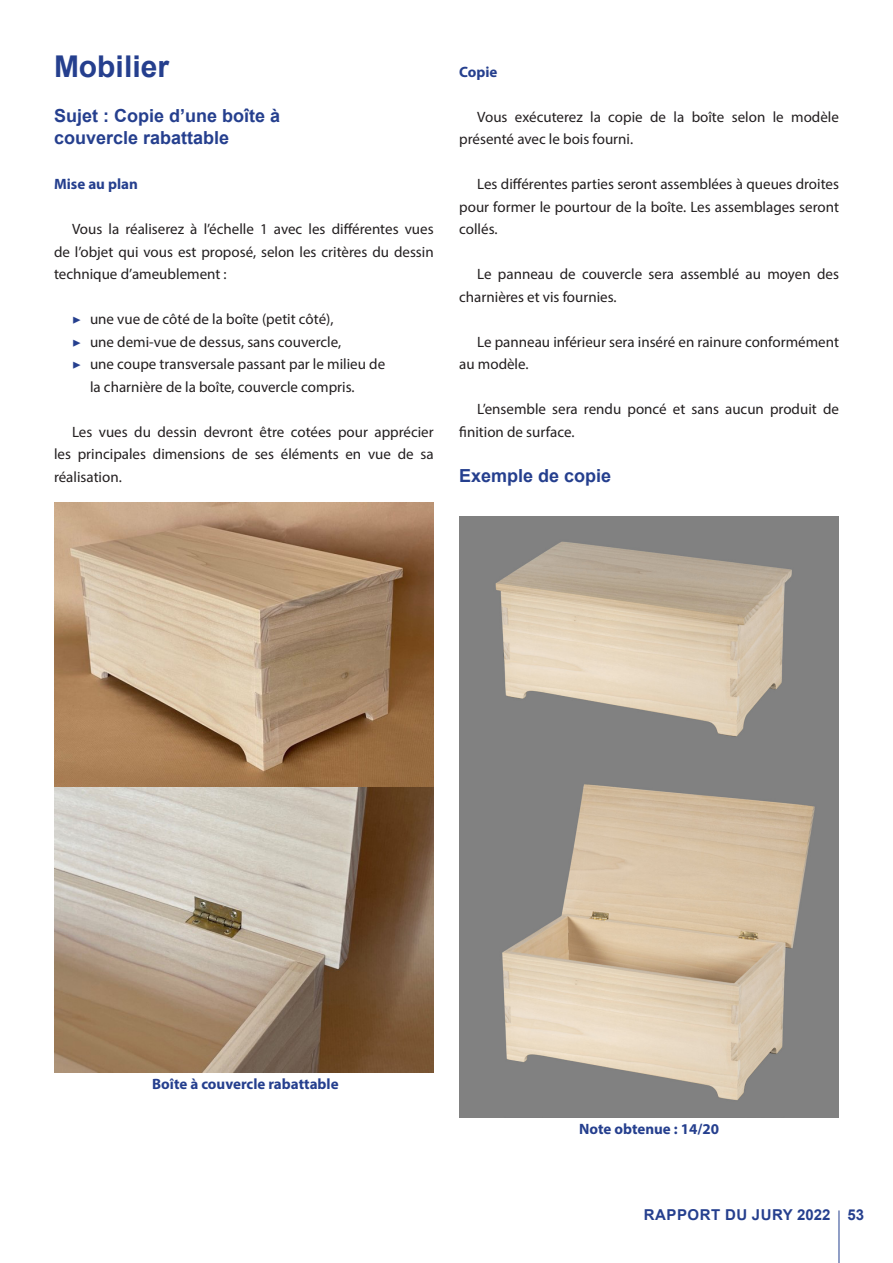
<style>
.page{position:relative;width:893px;height:1263px;background:#fff}
.page>*{position:absolute;margin:0;border:0;box-sizing:border-box;transform-origin:0 0}
.t1{font:700 30px "Arial";color:#253f8e}
.SUBPART{font:700 18px/22.5px "Arial";color:#253f8e}
.t2{font:15px/22.5px "Myriad Pro";color:#231f20}
.LEGEND{font:700 15px "Myriad Pro";color:#253f8e}
.t3{font:700 15px "Arial";color:#253f8e}
.s1{font-family:"Minion Pro";color:#253f8e}
</style>
<div class="page">
<hr style="left:839px;top:1210px;width:1px;height:53px;background:#253f8e">
<img style="left:54px;top:503px;width:380px;height:569px">
<img style="left:459px;top:516px;width:380px;height:601px">
<p class="t1" style="left:54px;top:45px;width:117px">Mobilier</p>
<p class="SUBPART" style="left:54px;top:104px;width:228px">Sujet : Copie d’une boîte à couvercle rabattable</p>
<p class="LEGEND" style="left:54px;top:174px;width:85px">Mise au plan</p>
<p class="t2" style="left:54px;top:217px;width:381px;text-align:justify;text-indent:18px">Vous la réaliserez à l’échelle 1 avec les différentes vues de l’objet qui vous est proposé, selon les critères du dessin technique d’ameublement :</p>
<p class="t2" style="left:72px;top:307px;width:263px"><span class="s1">▶</span> une vue de côté de la boîte (petit côté),</p>
<p class="t2" style="left:72px;top:330px;width:271px"><span class="s1">▶</span> une demi-vue de dessus, sans couvercle,</p>
<p class="t2" style="left:90px;top:352px;width:297px;text-indent:-18px"><span class="s1">▶</span> une coupe transversale passant par le milieu de la charnière de la boîte, couvercle compris.</p>
<p class="t2" style="left:54px;top:420px;width:381px;text-align:justify;text-indent:18px">Les vues du dessin devront être cotées pour apprécier les principales dimensions de ses éléments en vue de sa réalisation.</p>
<p class="LEGEND" style="left:459px;top:62px;width:40px">Copie</p>
<p class="t2" style="left:459px;top:105px;width:381px;text-indent:18px">Vous exécuterez la copie de la boîte selon le modèle présenté avec le bois fourni.</p>
<p class="t2" style="left:459px;top:172px;width:381px;text-align:justify;text-indent:18px">Les différentes parties seront assemblées à queues droites pour former le pourtour de la boîte. Les assemblages seront collés.</p>
<p class="t2" style="left:459px;top:262px;width:381px;text-indent:18px">Le panneau de couvercle sera assemblé au moyen des charnières et vis fournies.</p>
<p class="t2" style="left:459px;top:330px;width:381px;text-indent:18px">Le panneau inférieur sera inséré en rainure conformément au modèle.</p>
<p class="t2" style="left:459px;top:397px;width:381px;text-indent:18px">L’ensemble sera rendu poncé et sans aucun produit de finition de surface.</p>
<p class="SUBPART" style="left:459px;top:464px;width:154px">Exemple de copie</p>
<p class="LEGEND" style="left:152px;top:1074px;width:188px">Boîte à couvercle rabattable</p>
<p class="LEGEND" style="left:579px;top:1119px;width:141px">Note obtenue : 14/20</p>
<p class="t3" style="left:644px;top:1204px;width:24px">Rapport</p>
<p class="t3" style="left:725px;top:1204px;width:48px">du Jury</p>
<p class="t3" style="left:797px;top:1204px;width:69px">2022 53</p>
</div>
